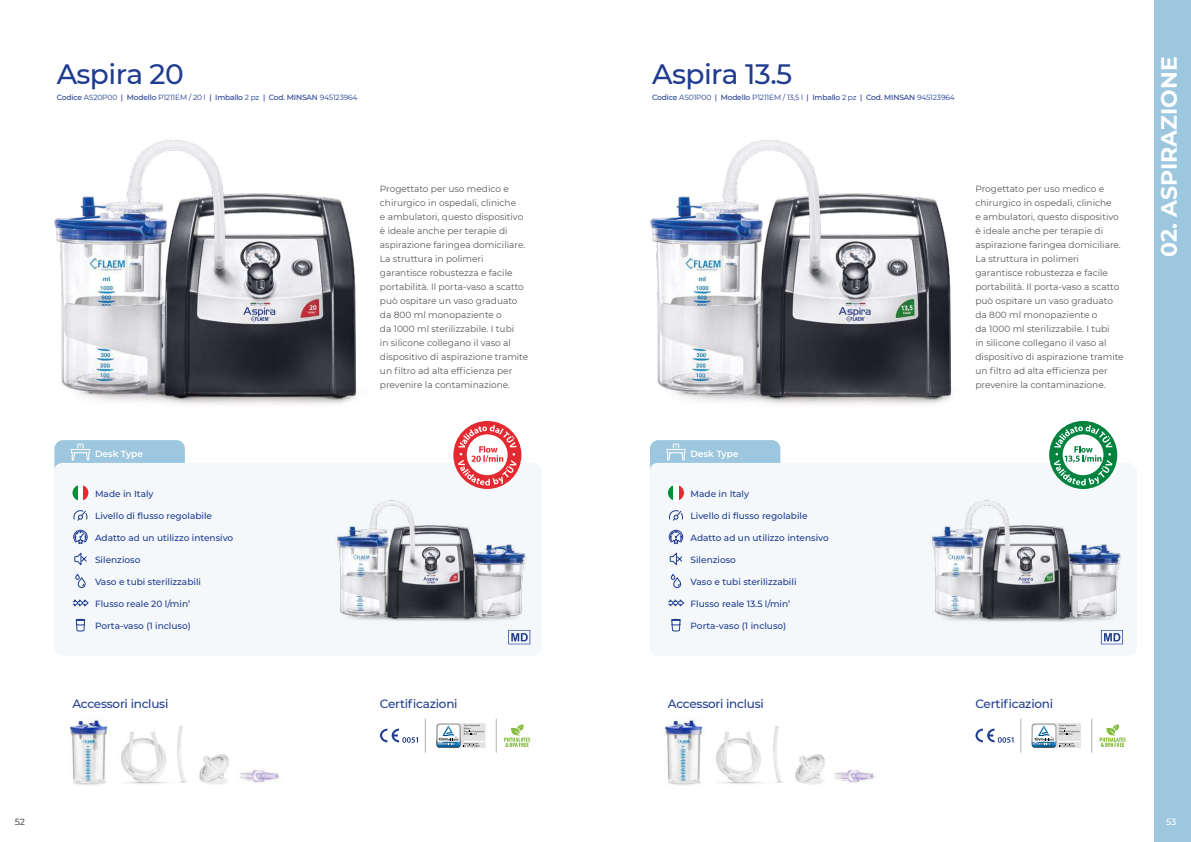
<style>
.page{position:relative;width:1191px;height:842px;background:#fff}
.page>*{position:absolute;margin:0;border:0;box-sizing:border-box;transform-origin:0 0}
.t1{font:500 28px "Montserrat";letter-spacing:-.02em;color:#1f3c90}
.t2{font:700 22px "Montserrat";color:#fff}
.t3{font:500 12px "Montserrat";letter-spacing:-.02em;color:#1f3c90}
.t4{font:9px/14px "Montserrat";color:#575756}
.t5{font:500 9px "Montserrat";color:#1f3c90}
.t6{font:600 9px "Montserrat";color:#fff}
.t7{font:500 9px "Montserrat";color:#575756}
.t8{font:500 9px "Montserrat";color:#fff}
.t9{font:500 7.5px "Montserrat";letter-spacing:-.02em;color:#1f3c90}
.s1{font-weight:400}
</style>
<div class="page">
<img style="left:650px;top:140px;width:302px;height:265px">
<div style="left:650px;top:440px;width:130px;height:43px;background:#9dc7de;border-radius:9px"></div>
<div style="left:649px;top:463px;width:488px;height:193px;background:#f4f8fb;border-radius:9px"></div>
<div style="left:1154px;top:0;width:37px;height:842px;background:#9dc7de"></div>
<img style="left:54px;top:140px;width:302px;height:192px">
<img style="left:61px;top:332px;width:296px;height:73px">
<div style="left:54px;top:440px;width:131px;height:43px;background:#9dc7de;border-radius:9px"></div>
<div style="left:54px;top:463px;width:487px;height:193px;background:#f4f8fb;border-radius:9px"></div>
<img style="left:932px;top:500px;width:189px;height:122px">
<div style="left:1049px;top:421px;width:68px;height:68px;background:#00833e;border-radius:50%"></div>
<svg style="left:1054px;top:425px;width:58px;height:61px"></svg>
<svg style="left:669px;top:552px;width:13px;height:14px"></svg>
<svg style="left:670px;top:574px;width:12px;height:14px"></svg>
<svg style="left:668px;top:530px;width:15px;height:15px"></svg>
<svg style="left:668px;top:599px;width:16px;height:32px"></svg>
<svg style="left:669px;top:510px;width:14px;height:11px"></svg>
<div style="left:667px;top:484px;width:17px;height:17px;background:#fff;border-radius:50%"></div>
<svg style="left:669px;top:486px;width:4px;height:13px"></svg>
<svg style="left:679px;top:486px;width:5px;height:14px"></svg>
<div style="left:667px;top:484px;width:17px;height:17px;border:1px solid #fff;border-radius:50%"></div>
<svg style="left:666px;top:444px;width:20px;height:16px"></svg>
<hr style="left:1020px;top:719px;width:1px;height:34px;background:#b3b2b2">
<hr style="left:1091px;top:719px;width:1px;height:34px;background:#b3b2b2">
<svg style="left:975px;top:729px;width:38px;height:14px"></svg>
<svg style="left:1031px;top:723px;width:50px;height:25px"></svg>
<svg style="left:1099px;top:724px;width:26px;height:23px"></svg>
<svg style="left:1101px;top:630px;width:22px;height:14px"></svg>
<img style="left:716px;top:731px;width:46px;height:53px">
<img style="left:795px;top:754px;width:30px;height:31px">
<img style="left:661px;top:717px;width:45px;height:68px">
<img style="left:835px;top:770px;width:40px;height:13px">
<img style="left:773px;top:726px;width:10px;height:57px">
<img style="left:337px;top:500px;width:189px;height:121px">
<svg style="left:74px;top:552px;width:13px;height:14px"></svg>
<svg style="left:75px;top:574px;width:11px;height:14px"></svg>
<svg style="left:73px;top:530px;width:15px;height:15px"></svg>
<svg style="left:73px;top:599px;width:16px;height:32px"></svg>
<svg style="left:73px;top:510px;width:14px;height:11px"></svg>
<div style="left:453px;top:421px;width:68px;height:68px;background:#e52931;border-radius:50%"></div>
<svg style="left:458px;top:425px;width:59px;height:61px"></svg>
<div style="left:72px;top:484px;width:17px;height:17px;background:#fff;border-radius:50%"></div>
<svg style="left:73px;top:486px;width:5px;height:15px"></svg>
<svg style="left:83px;top:486px;width:4px;height:15px"></svg>
<div style="left:72px;top:484px;width:17px;height:17px;border:1px solid #fff;border-radius:50%"></div>
<svg style="left:70px;top:444px;width:21px;height:16px"></svg>
<hr style="left:425px;top:719px;width:1px;height:34px;background:#b3b2b2">
<hr style="left:496px;top:719px;width:1px;height:34px;background:#b3b2b2">
<svg style="left:380px;top:729px;width:38px;height:14px"></svg>
<svg style="left:436px;top:723px;width:50px;height:25px"></svg>
<svg style="left:504px;top:724px;width:26px;height:23px"></svg>
<svg style="left:508px;top:630px;width:22px;height:14px"></svg>
<img style="left:121px;top:731px;width:46px;height:53px">
<img style="left:199px;top:754px;width:30px;height:31px">
<img style="left:65px;top:717px;width:46px;height:68px">
<img style="left:240px;top:770px;width:40px;height:13px">
<img style="left:177px;top:726px;width:10px;height:57px">
<h1 class="t1" style="left:57px;top:54px;width:129px">Aspira 20</h1>
<p class="t9" style="left:57px;top:92px;width:302px">Codice <span class="s1">AS20P00</span> | Modello <span class="s1">P1211EM / 20 l</span> | Imballo <span class="s1">2 pz</span> | Cod. MINSAN <span class="s1">945123964</span></p>
<p class="t4" style="left:380px;top:181px;width:150px">Progettato per uso medico e chirurgico in ospedali, cliniche<br>e ambulatori, questo dispositivo è ideale anche per terapie di aspirazione faringea domiciliare.<br>La struttura in polimeri garantisce robustezza e facile portabilità. Il porta-vaso a scatto può ospitare un vaso graduato da 800 ml monopaziente o<br>da 1000 ml sterilizzabile. I tubi<br>in silicone collegano il vaso al dispositivo di aspirazione tramite un filtro ad alta efficienza per prevenire la contaminazione.</p>
<h1 class="t1" style="left:652px;top:54px;width:142px">Aspira 13.5</h1>
<p class="t9" style="left:652px;top:92px;width:304px">Codice <span class="s1">AS01P00</span> | Modello <span class="s1">P1211EM / 13,5 l</span> | Imballo <span class="s1">2 pz</span> | Cod. MINSAN <span class="s1">945123964</span></p>
<p class="t4" style="left:975px;top:181px;width:150px">Progettato per uso medico e chirurgico in ospedali, cliniche<br>e ambulatori, questo dispositivo è ideale anche per terapie di aspirazione faringea domiciliare.<br>La struttura in polimeri garantisce robustezza e facile portabilità. Il porta-vaso a scatto può ospitare un vaso graduato da 800 ml monopaziente o<br>da 1000 ml sterilizzabile. I tubi<br>in silicone collegano il vaso al dispositivo di aspirazione tramite un filtro ad alta efficienza per prevenire la contaminazione.</p>
<h2 class="t2" style="left:1153px;top:257px;width:202px;rotate:-90deg">02. ASPIRAZIONE</h2>
<p class="t6" style="left:95px;top:448px;width:49px">Desk Type</p>
<p class="t6" style="left:690px;top:448px;width:49px">Desk Type</p>
<p class="t5" style="left:95px;top:488px;width:60px">Made in Italy</p>
<p class="t5" style="left:690px;top:488px;width:60px">Made in Italy</p>
<p class="t5" style="left:95px;top:510px;width:118px">Livello di flusso regolabile</p>
<p class="t5" style="left:690px;top:510px;width:118px">Livello di flusso regolabile</p>
<p class="t5" style="left:95px;top:532px;width:140px">Adatto ad un utilizzo intensivo</p>
<p class="t5" style="left:690px;top:532px;width:140px">Adatto ad un utilizzo intensivo</p>
<p class="t5" style="left:95px;top:554px;width:47px">Silenzioso</p>
<p class="t5" style="left:95px;top:575px;width:107px">Vaso e tubi sterilizzabili</p>
<p class="t5" style="left:690px;top:554px;width:47px">Silenzioso</p>
<p class="t5" style="left:690px;top:575px;width:107px">Vaso e tubi sterilizzabili</p>
<p class="t5" style="left:95px;top:598px;width:97px">Flusso reale 20 l/min’</p>
<p class="t5" style="left:95px;top:620px;width:97px">Porta-vaso (1 incluso)</p>
<p class="t5" style="left:690px;top:598px;width:101px">Flusso reale 13.5 l/min’</p>
<p class="t5" style="left:690px;top:620px;width:97px">Porta-vaso (1 incluso)</p>
<h3 class="t3" style="left:72px;top:695px;width:97px">Accessori inclusi</h3>
<h3 class="t3" style="left:380px;top:695px;width:79px">Certificazioni</h3>
<h3 class="t3" style="left:668px;top:695px;width:97px">Accessori inclusi</h3>
<h3 class="t3" style="left:975px;top:695px;width:79px">Certificazioni</h3>
<p class="t7" style="left:15px;top:815px;width:12px">52</p>
<p class="t8" style="left:1166px;top:815px;width:12px">53</p>
</div>
